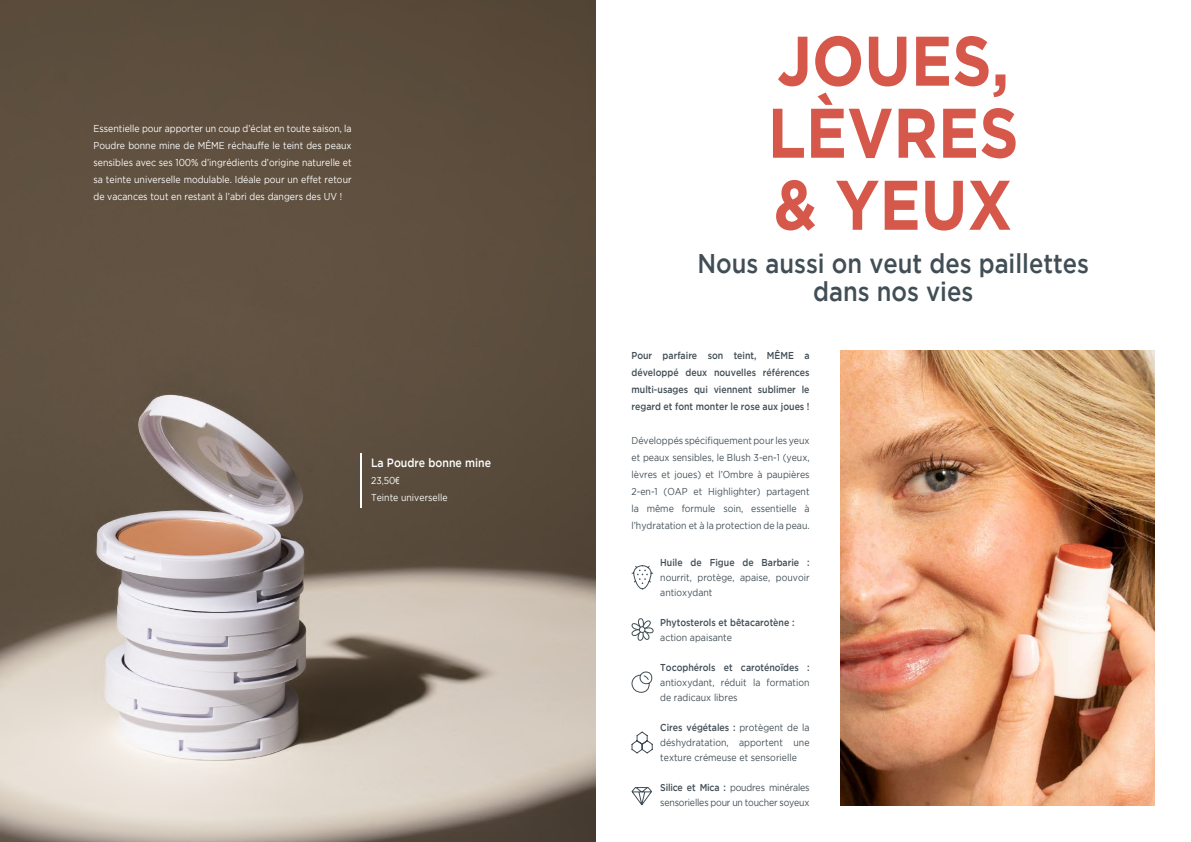
<style>
.page{position:relative;width:1191px;height:842px;background:#fff}
.page>*{position:absolute;margin:0;border:0;box-sizing:border-box;transform-origin:0 0}
.t1{font:700 70px/72px "Gotham";color:#d5584b;scale:.88 1}
.t2{font:500 27px/28px "Gotham";color:#414e55;text-align:center;scale:.88 1}
.t3{font:500 12px "Gotham";color:#fff;scale:.88 1}
.t4{font:10px/17px "Gotham";color:#414e55;text-align:justify;scale:.88 1}
.t5{font:10px/17px "Gotham";color:#fff;text-align:justify;scale:.88 1}
.t6{font:500 10px/17px "Gotham";color:#414e55;text-align:justify;scale:.88 1}
.t7{font:10px/15px "Gotham";letter-spacing:-.02em;color:#414e55;scale:.88 1}
.s1{font-family:"Arial Narrow"}
.s2{font-weight:500}
</style>
<div class="page">
<img style="left:840px;top:351px;width:314px;height:455px">
<img style="left:0;top:0;width:595px;height:842px">
<hr style="left:361px;top:453px;width:1px;height:54px;background:#fff">
<svg style="left:631px;top:565px;width:23px;height:25px"></svg>
<svg style="left:631px;top:731px;width:22px;height:23px"></svg>
<svg style="left:632px;top:671px;width:20px;height:22px"></svg>
<svg style="left:631px;top:618px;width:23px;height:23px"></svg>
<svg style="left:631px;top:787px;width:21px;height:18px"></svg>
<p class="t5" style="left:94px;top:120px;width:295px">Essentielle pour apporter un coup d’éclat en toute saison, la Poudre bonne mine de MÊME réchauffe le teint des peaux sensibles avec ses 100% d’ingrédients d’origine naturelle et sa teinte universelle modulable. Idéale pour un effet retour de vacances tout en restant à l’abri des dangers des UV !</p>
<p class="t3" style="left:371px;top:456px;width:138px">La Poudre bonne mine</p>
<p class="t5" style="left:371px;top:472px;width:89px">23<span class="s1">,</span>50<span class="s1">€<br></span>Teinte universelle</p>
<h1 class="t1" style="left:767px;top:23px;width:287px">JOUES,<br>LÈVRES &amp; YEUX</h1>
<h2 class="t2" style="left:697px;top:249px;width:447px">Nous aussi on veut des paillettes dans nos vies</h2>
<p class="t6" style="left:631px;top:346px;width:204px">Pour parfaire son teint, MÊME a développé deux nouvelles références multi-usages qui viennent sublimer le regard et font monter le rose aux joues !</p>
<p class="t4" style="left:631px;top:431px;width:204px">Développés spécifiquement pour les yeux et peaux sensibles, le Blush 3-en-1 (yeux, lèvres et joues) et l’Ombre à paupières 2-en-1 (OAP et Highlighter) partagent la même formule soin, essentielle à l’hydratation et à la protection de la peau.</p>
<p class="t6" style="left:660px;top:553px;width:171px">Huile de Figue de Barbarie :</p>
<p class="t4" style="left:660px;top:570px;width:171px;line-height:15px">nourrit, protège, apaise, pouvoir antioxydant</p>
<p class="t6" style="left:660px;top:613px;width:154px">Phytosterols et bêtacarotène :</p>
<p class="t4" style="left:660px;top:629px;width:83px">action apaisante</p>
<p class="t6" style="left:660px;top:658px;width:171px">Tocophérols et caroténoïdes :</p>
<p class="t4" style="left:660px;top:675px;width:171px;line-height:15px">antioxydant, réduit la formation de radicaux libres</p>
<p class="t4" style="left:660px;top:720px;width:171px;line-height:15px"><span class="s2">Cires végétales :</span> protègent de la déshydratation, apportent une texture crémeuse et sensorielle</p>
<p class="t7" style="left:660px;top:780px;width:171px"><span class="s2">Silice et Mica :</span> poudres minérales sensorielles pour un toucher soyeux</p>
</div>
